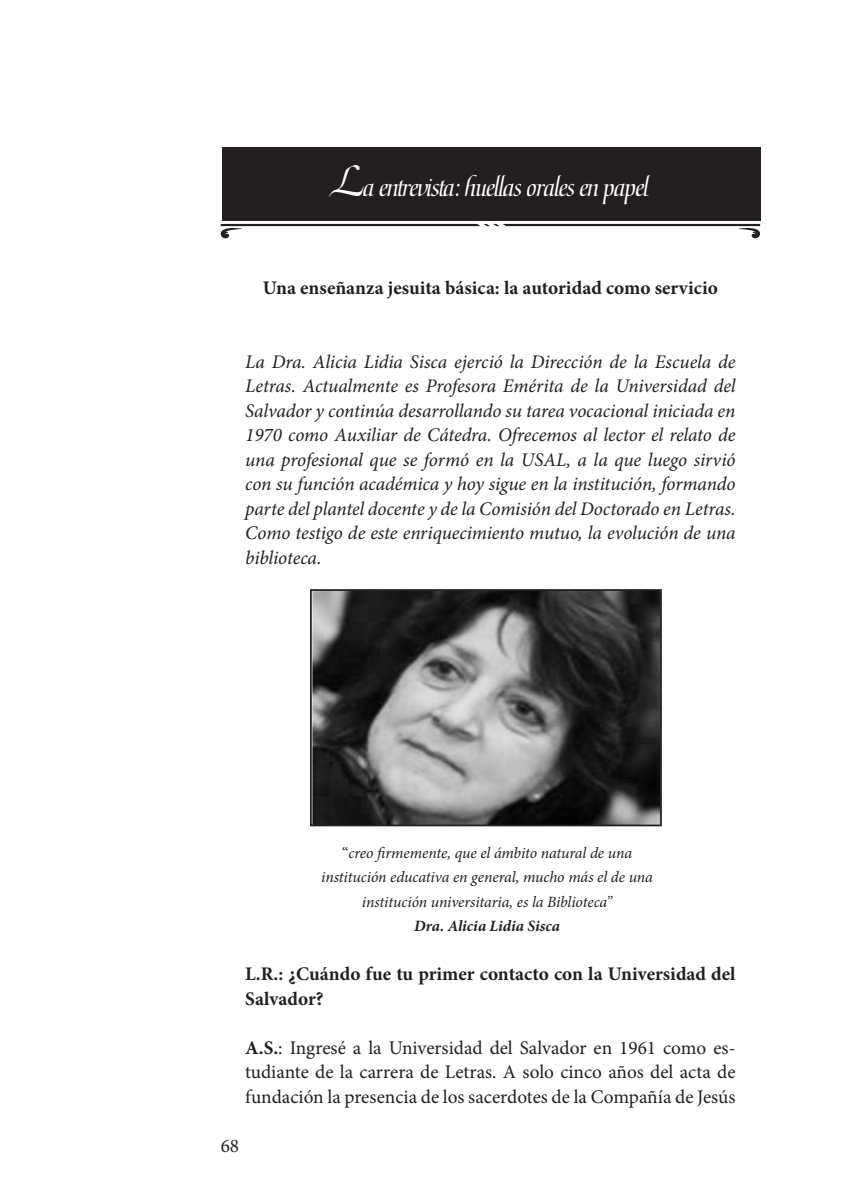
<style>
.page{position:relative;width:844px;height:1191px;background:#fff}
.page>*{position:absolute;margin:0;border:0;box-sizing:border-box;transform-origin:0 0}
.Título{font:28px "Medici Script LT Std";letter-spacing:-.06em;color:#fff}
.Primer_Párrafo{font:italic 19.25px/24.5px "Minion Pro";letter-spacing:-.01em;color:#231f20;text-align:justify}
.Primer_Párrafo-2{font:19.25px/24.5px "Minion Pro";color:#231f20;text-align:justify}
.Primer_Párrafo-3{font:700 19.25px/24.5px "Minion Pro";color:#231f20}
.nota_al_pie{font:italic 15.75px/24.5px "Minion Pro";letter-spacing:-.01em;color:#231f20;text-align:center}
.Primer_Párrafo-4{font:italic 700 15.75px "Minion Pro";letter-spacing:.005em;color:#231f20}
.s1{font-size:49px}
.s2{font-style:normal}
.s3{font-weight:700}
</style>
<div class="page">
<div style="left:222px;top:147px;width:537px;height:73px;background:#231f20"></div>
<svg style="left:220px;top:224px;width:541px;height:15px"></svg>
<img style="left:313px;top:592px;width:345px;height:231px">
<div style="left:310px;top:589px;width:351px;height:237px;border:2px solid #231f20"></div>
<p class="Título" style="left:332px;top:171px;width:318px"><span class="s1">L</span>a entrevista: huellas orales en papel</p>
<p class="Primer_Párrafo-3" style="left:263px;top:275px;width:456px">Una enseñanza jesuita básica: la autoridad como servicio</p>
<p class="Primer_Párrafo" style="left:245px;top:349px;width:492px">La Dra. Alicia Lidia Sisca ejerció la Dirección de la Escuela de Letras. Actualmente es Profesora Emérita de la Universidad del Salvador y continúa desarrollando su tarea vocacional iniciada en 1970 como Auxiliar de Cátedra. Ofrecemos al lector el relato de una profesional que se formó en la USAL, a la que luego sirvió con su función académica y hoy sigue en la institución, formando parte del plantel docente y de la Comisión del Doctorado en Letras.<br>Como testigo de este enriquecimiento mutuo, la evolución de una biblioteca.</p>
<p class="nota_al_pie" style="left:342px;top:840px;width:291px"><span class="s2">“</span>creo firmemente, que el ámbito natural de una</p>
<p class="nota_al_pie" style="left:321px;top:865px;width:333px">institución educativa en general, mucho más el de una institución universitaria, es la Biblioteca”</p>
<p class="Primer_Párrafo-4" style="left:414px;top:915px;width:147px">Dra. Alicia Lidia Sisca</p>
<p class="Primer_Párrafo-3" style="left:245px;top:961px;width:492px">L.R.: ¿Cuándo fue tu primer contacto con la Universidad del<br>Salvador?</p>
<p class="Primer_Párrafo-2" style="left:245px;top:1035px;width:492px"><span class="s3">A.S.</span>: Ingresé a la Universidad del Salvador en 1961 como es&shy;tudiante de la carrera de Letras. A solo cinco años del acta de fundación la presencia de los sacerdotes de la Compañía de Jesús</p>
<p class="Primer_Párrafo-2" style="left:220px;top:1133px;width:20px">68</p>
</div>
